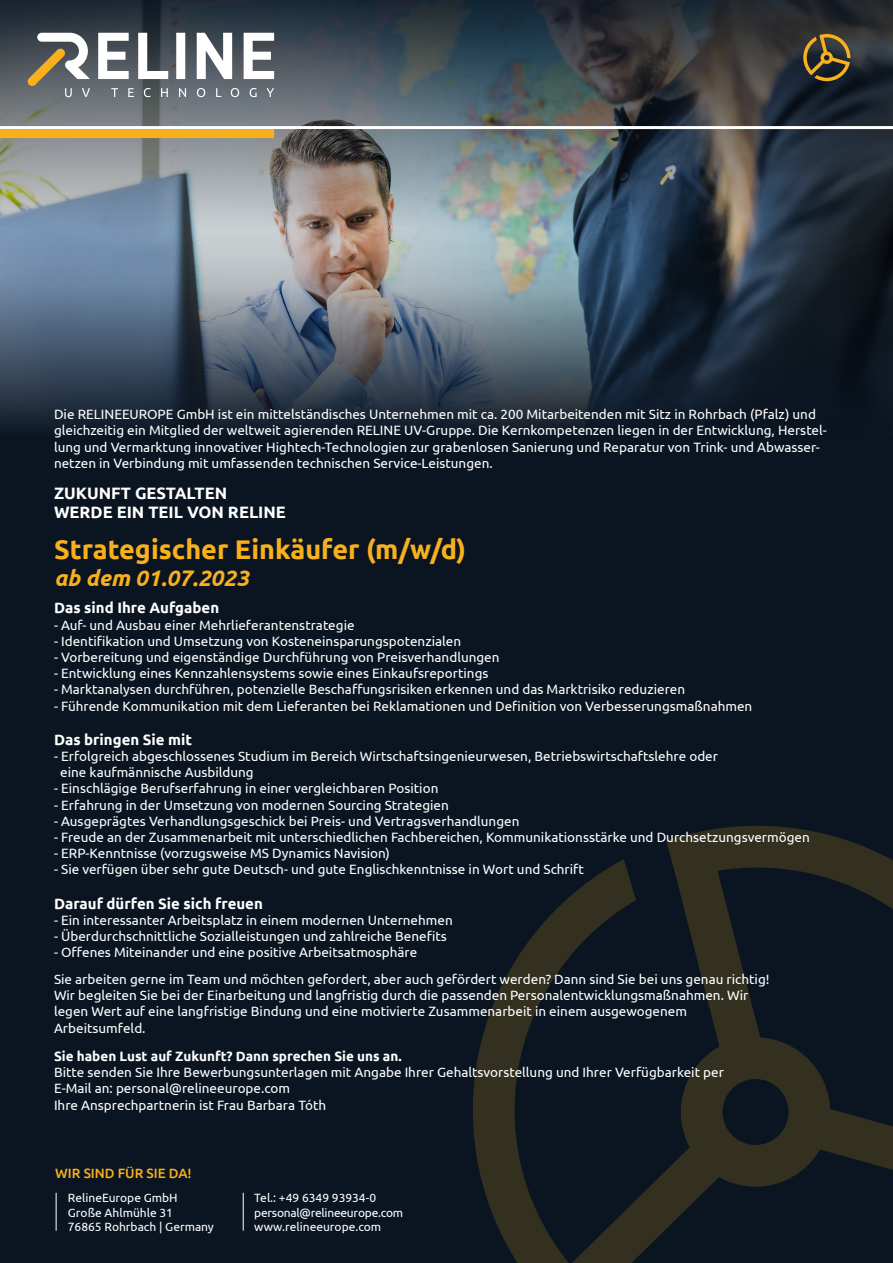
<style>
.page{position:relative;width:893px;height:1263px;background:#0b1522}
.page>*{position:absolute;margin:0;border:0;box-sizing:border-box;transform-origin:0 0}
.t1{font:700 27px "Ubuntu";color:#f8b11c}
.t2{font:italic 700 22.5px "Ubuntu";color:#f8b11c}
.t3{font:700 16.5px/19.8px "Ubuntu";color:#fff}
.t4{font:700 15px "Ubuntu";color:#fff}
.t5{font:13.5px/16.2px "Ubuntu";color:#fff}
.t6{font:700 13.5px "Ubuntu";color:#fff}
.t7{font:500 13.5px "Ubuntu";color:#f8b11c}
.t8{font:12px/14.4px "Ubuntu";color:#fff}
</style>
<div class="page">
<img style="left:0;top:0;width:893px;height:217px">
<svg style="left:0;top:217px;width:893px;height:211px"></svg>
<svg style="left:473px;top:826px;width:420px;height:437px"></svg>
<svg style="left:111px;top:88px;width:7px;height:9px"></svg>
<svg style="left:128px;top:88px;width:6px;height:9px"></svg>
<svg style="left:144px;top:88px;width:7px;height:9px"></svg>
<svg style="left:161px;top:88px;width:7px;height:9px"></svg>
<svg style="left:179px;top:88px;width:7px;height:9px"></svg>
<svg style="left:197px;top:88px;width:8px;height:9px"></svg>
<svg style="left:216px;top:88px;width:5px;height:9px"></svg>
<svg style="left:231px;top:88px;width:8px;height:9px"></svg>
<svg style="left:250px;top:88px;width:7px;height:9px"></svg>
<svg style="left:267px;top:88px;width:7px;height:9px"></svg>
<svg style="left:98px;top:33px;width:176px;height:46px;background:#a0a4a8"></svg>
<svg style="left:27px;top:33px;width:63px;height:64px;background:#8a867b"></svg>
<hr style="left:0;top:126px;width:893px;height:3px;background:#fff">
<div style="left:0;top:129px;width:274px;height:9px;background:#f8b11c"></div>
<svg style="left:803px;top:34px;width:47px;height:47px"></svg>
<hr style="left:56px;top:1193px;width:1px;height:38px;background:#fff">
<hr style="left:243px;top:1193px;width:1px;height:38px;background:#fff">
<p class="t5" style="left:54px;top:406px;width:774px">Die RELINEEUROPE GmbH ist ein mittelständisches Unternehmen mit ca. 200 Mitarbeitenden mit Sitz in Rohrbach (Pfalz) und gleichzeitig ein Mitglied der weltweit agierenden RELINE UV-Gruppe. Die Kernkompetenzen liegen in der Entwicklung, Herstel&shy;lung und Vermarktung innovativer Hightech-Technologien zur grabenlosen Sanierung und Reparatur von Trink- und Abwasser&shy;netzen in Verbindung mit umfassenden technischen Service-Leistungen.</p>
<p class="t3" style="left:54px;top:483px;width:233px">ZUKUNFT GESTALTEN<br>WERDE EIN TEIL VON RELINE</p>
<h1 class="t1" style="left:54px;top:533px;width:413px">Strategischer Einkäufer (m/w/d)</h1>
<h2 class="t2" style="left:54px;top:564px;width:196px">ab dem 01.07.2023</h2>
<p class="t4" style="left:54px;top:599px;width:167px">Das sind Ihre Aufgaben</p>
<p class="t5" style="left:54px;top:616px;width:302px">- Auf- und Ausbau einer Mehrlieferantenstrategie</p>
<p class="t5" style="left:54px;top:632px;width:409px">- Identifikation und Umsetzung von Kosteneinsparungspotenzialen</p>
<p class="t5" style="left:54px;top:649px;width:447px">- Vorbereitung und eigenständige Durchführung von Preisverhandlungen</p>
<p class="t5" style="left:54px;top:665px;width:436px">- Entwicklung eines Kennzahlensystems sowie eines Einkaufsreportings</p>
<p class="t5" style="left:54px;top:681px;width:633px">- Marktanalysen durchführen, potenzielle Beschaffungsrisiken erkennen und das Marktrisiko reduzieren</p>
<p class="t5" style="left:54px;top:697px;width:700px">- Führende Kommunikation mit dem Lieferanten bei Reklamationen und Definition von Verbesserungsmaßnahmen</p>
<p class="t4" style="left:54px;top:730px;width:140px">Das bringen Sie mit</p>
<p class="t5" style="left:60px;top:748px;width:659px;text-indent:-6px">- Erfolgreich abgeschlossenes Studium im Bereich Wirtschaftsingenieurwesen, Betriebswirtschaftslehre oder eine kaufmännische Ausbildung</p>
<p class="t5" style="left:54px;top:780px;width:386px">- Einschlägige Berufserfahrung in einer vergleichbaren Position</p>
<p class="t5" style="left:54px;top:796px;width:396px">- Erfahrung in der Umsetzung von modernen Sourcing Strategien</p>
<p class="t5" style="left:54px;top:812px;width:467px">- Ausgeprägtes Verhandlungsgeschick bei Preis- und Vertragsverhandlungen</p>
<p class="t5" style="left:54px;top:829px;width:757px">- Freude an der Zusammenarbeit mit unterschiedlichen Fachbereichen, Kommunikationsstärke und Durchsetzungsvermögen</p>
<p class="t5" style="left:54px;top:845px;width:337px">- ERP-Kenntnisse (vorzugsweise MS Dynamics Navision)</p>
<p class="t5" style="left:54px;top:861px;width:531px">- Sie verfügen über sehr gute Deutsch- und gute Englischkenntnisse in Wort und Schrift</p>
<p class="t4" style="left:54px;top:894px;width:210px">Darauf dürfen Sie sich freuen</p>
<p class="t5" style="left:54px;top:911px;width:400px">- Ein interessanter Arbeitsplatz in einem modernen Unternehmen</p>
<p class="t5" style="left:54px;top:928px;width:394px">- Überdurchschnittliche Sozialleistungen und zahlreiche Benefits</p>
<p class="t5" style="left:54px;top:944px;width:365px">- Offenes Miteinander und eine positive Arbeitsatmosphäre</p>
<p class="t5" style="left:54px;top:971px;width:717px">Sie arbeiten gerne im Team und möchten gefordert, aber auch gefördert werden? Dann sind Sie bei uns genau richtig!<br>Wir begleiten Sie bei der Einarbeitung und langfristig durch die passenden Personalentwicklungsmaßnahmen. Wir legen Wert auf eine langfristige Bindung und eine motivierte Zusammenarbeit in einem ausgewogenem Arbeitsumfeld.</p>
<p class="t6" style="left:54px;top:1048px;width:349px">Sie haben Lust auf Zukunft? Dann sprechen Sie uns an.</p>
<p class="t5" style="left:54px;top:1064px;width:671px">Bitte senden Sie Ihre Bewerbungsunterlagen mit Angabe Ihrer Gehaltsvorstellung und Ihrer Verfügbarkeit per<br>E-Mail an: personal@relineeurope.com<br>Ihre Ansprechpartnerin ist Frau Barbara Tóth</p>
<p class="t7" style="left:55px;top:1164px;width:138px">WIR SIND FÜR SIE DA!</p>
<p class="t8" style="left:68px;top:1190px;width:148px">RelineEurope GmbH<br>Große Ahlmühle 31<br>76865 Rohrbach | Germany</p>
<p class="t8" style="left:254px;top:1190px;width:151px">Tel.: +49 6349 93934-0 personal@relineeurope.com www.relineeurope.com</p>
</div>
